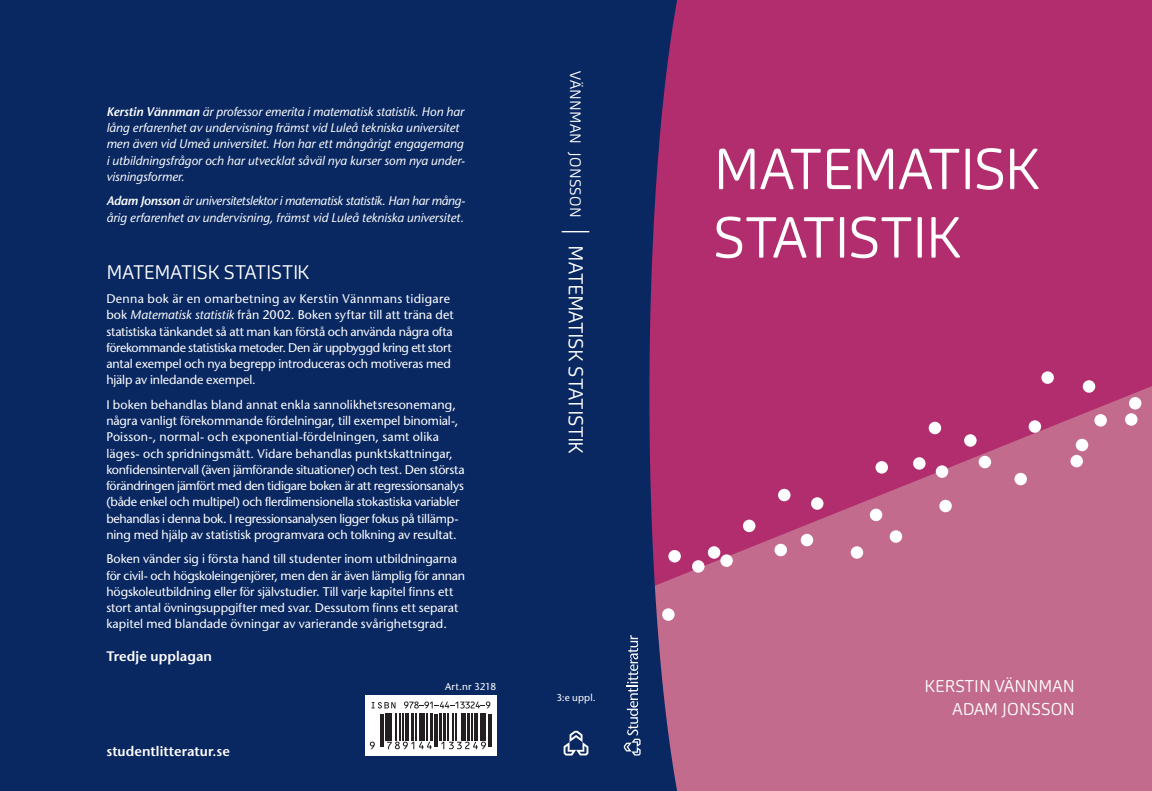
<style>
.page{position:relative;width:1152px;height:791px;background:#fff}
.page>*{position:absolute;margin:0;border:0;box-sizing:border-box;transform-origin:0 0}
.t1{font:300 57px/68.4px "Carnas";letter-spacing:-.02em;color:#fff}
.t2{font:300 20px "Carnas";letter-spacing:-.02em;color:#fff}
.t3{font:300 19.5px "Carnas";letter-spacing:-.02em;color:#fff}
.t4{font:300 16.88px/23px "Carnas";letter-spacing:.01em;color:#fff;text-align:right}
.t5{font:600 13.75px "Stone Sans Std";letter-spacing:.005em;color:#fff}
.t6{font:500 12.5px/16.2px "Stone Sans Std";letter-spacing:-.01em;color:#fff}
.t7{font:italic 500 12.5px/16.2px "Stone Sans Std";letter-spacing:-.005em;color:#fff}
.t8{font:500 10px "Stone Sans Std";letter-spacing:.01em;color:#fff}
.s1{font-weight:600}
.s2{font-style:italic}
.s3{font-size:15px}
.s4{font-family:"Stone Sans Std";font-weight:500;font-size:27.5px}
</style>
<div class="page">
<div style="left:618px;top:0;width:534px;height:790px;background:#b12d6d"></div>
<svg style="left:680px;top:386px;width:472px;height:404px;fill:#c26b8c"></svg>
<div style="left:692px;top:560px;width:12px;height:12px;background:#fff;border-radius:50%"></div>
<div style="left:708px;top:546px;width:12px;height:12px;background:#fff;border-radius:50%"></div>
<div style="left:720px;top:554px;width:13px;height:12px;background:#fff;border-radius:50%"></div>
<div style="left:743px;top:519px;width:12px;height:13px;background:#fff;border-radius:50%"></div>
<div style="left:800px;top:533px;width:13px;height:13px;background:#fff;border-radius:50%"></div>
<div style="left:811px;top:497px;width:12px;height:12px;background:#fff;border-radius:50%"></div>
<div style="left:778px;top:488px;width:12px;height:13px;background:#fff;border-radius:50%"></div>
<svg style="left:774px;top:543px;width:13px;height:13px"></svg>
<div style="left:889px;top:530px;width:13px;height:12px;background:#fff;border-radius:50%"></div>
<div style="left:850px;top:546px;width:13px;height:12px;background:#fff;border-radius:50%"></div>
<div style="left:1094px;top:414px;width:12px;height:12px;background:#fff;border-radius:50%"></div>
<div style="left:875px;top:461px;width:13px;height:12px;background:#fff;border-radius:50%"></div>
<div style="left:870px;top:508px;width:12px;height:13px;background:#fff;border-radius:50%"></div>
<div style="left:928px;top:421px;width:13px;height:13px;background:#fff;border-radius:50%"></div>
<div style="left:939px;top:499px;width:12px;height:13px;background:#fff;border-radius:50%"></div>
<div style="left:964px;top:434px;width:12px;height:12px;background:#fff;border-radius:50%"></div>
<div style="left:935px;top:465px;width:13px;height:12px;background:#fff;border-radius:50%"></div>
<div style="left:913px;top:457px;width:12px;height:12px;background:#fff;border-radius:50%"></div>
<div style="left:1014px;top:472px;width:13px;height:13px;background:#fff;border-radius:50%"></div>
<div style="left:1028px;top:420px;width:13px;height:12px;background:#fff;border-radius:50%"></div>
<div style="left:1041px;top:371px;width:13px;height:12px;background:#fff;border-radius:50%"></div>
<div style="left:1070px;top:454px;width:13px;height:13px;background:#fff;border-radius:50%"></div>
<div style="left:1075px;top:438px;width:13px;height:13px;background:#fff;border-radius:50%"></div>
<div style="left:1082px;top:380px;width:13px;height:12px;background:#fff;border-radius:50%"></div>
<div style="left:1125px;top:413px;width:12px;height:12px;background:#fff;border-radius:50%"></div>
<div style="left:978px;top:455px;width:13px;height:13px;background:#fff;border-radius:50%"></div>
<div style="left:1129px;top:397px;width:12px;height:12px;background:#fff;border-radius:50%"></div>
<div style="left:0;top:0;width:606px;height:790px;background:#092861"></div>
<div style="left:365px;top:694px;width:131px;height:61px;background:#fff"></div>
<hr style="left:490px;top:713px;width:1px;height:33px;background:#231f20">
<svg style="left:370px;top:701px;width:120px;height:47px"></svg>
<img style="left:606px;top:0;width:74px;height:790px">
<svg style="left:624px;top:634px;width:16px;height:121px"></svg>
<svg style="left:563px;top:730px;width:25px;height:25px"></svg>
<p class="t7" style="left:106px;top:103px;width:360px"><span class="s1">Kerstin Vännman</span> är professor emerita i matematisk statistik. Hon har lång erfarenhet av undervisning främst vid Luleå tekniska universitet men även vid Umeå universitet. Hon har ett mångårigt engagemang i utbildningsfrågor och har utvecklat såväl nya kurser som nya under&shy;visningsformer.</p>
<p class="t7" style="left:106px;top:193px;width:360px"><span class="s1">Adam Jonsson</span> är universitetslektor i matematisk statistik. Han har mång&shy;årig erfarenhet av undervisning, främst vid Luleå tekniska universitet.</p>
<h3 class="t3" style="left:106px;top:260px;width:204px">MATEMATISK STATISTIK</h3>
<p class="t6" style="left:106px;top:290px;width:349px">Denna bok är en omarbetning av Kerstin Vännmans tidigare bok <span class="s2">Matematisk statistik</span> från 2002. Boken syftar till att träna det statistiska tänkandet så att man kan förstå och använda några ofta förekommande statistiska metoder. Den är uppbyggd kring ett stort antal exempel och nya begrepp introduceras och motiveras med hjälp av inledande exempel.</p>
<p class="t6" style="left:106px;top:396px;width:360px">I boken behandlas bland annat enkla sannolikhetsresonemang, några vanligt förekommande fördelningar, till exempel binomial-, Poisson-, normal- och exponential-fördelningen, samt olika läges- och spridningsmått. Vidare behandlas punktskattningar, konfidensintervall (även jämförande situationer) och test. Den största förändringen jämfört med den tidigare boken är att regressionsanalys (både enkel och multipel) och flerdimensionella stokastiska variabler behandlas i denna bok. I regressionsanalysen ligger fokus på tillämp&shy;ning med hjälp av statistisk programvara och tolkning av resultat.</p>
<p class="t6" style="left:106px;top:550px;width:360px">Boken vänder sig i första hand till studenter inom utbildningarna för civil- och högskoleingenjörer, men den är även lämplig för annan högskoleutbildning eller för självstudier. Till varje kapitel finns ett stort antal övningsuppgifter med svar. Dessutom finns ett separat kapitel med blandade övningar av varierande svårighetsgrad.</p>
<p class="t5" style="left:106px;top:647px;width:107px">Tredje upplagan</p>
<p class="t5" style="left:106px;top:742px;width:125px">studentlitteratur.se</p>
<p class="t8" style="left:445px;top:680px;width:52px">Art.nr 3218</p>
<h2 class="t2" style="left:588px;top:71px;width:384px;rotate:90deg"><span class="s3">VÄNNMAN JONSSON</span> <span class="s4">|</span> MATEMATISK STATISTIK</h2>
<p class="t8" style="left:556px;top:691px;width:41px">3:e uppl.</p>
<h1 class="t1" style="left:713px;top:135px;width:327px">MATEMATISK<br>STATISTIK</h1>
<h3 class="t4" style="left:924px;top:674px;width:152px">KERSTIN VÄNNMAN<br>ADAM JONSSON</h3>
</div>
